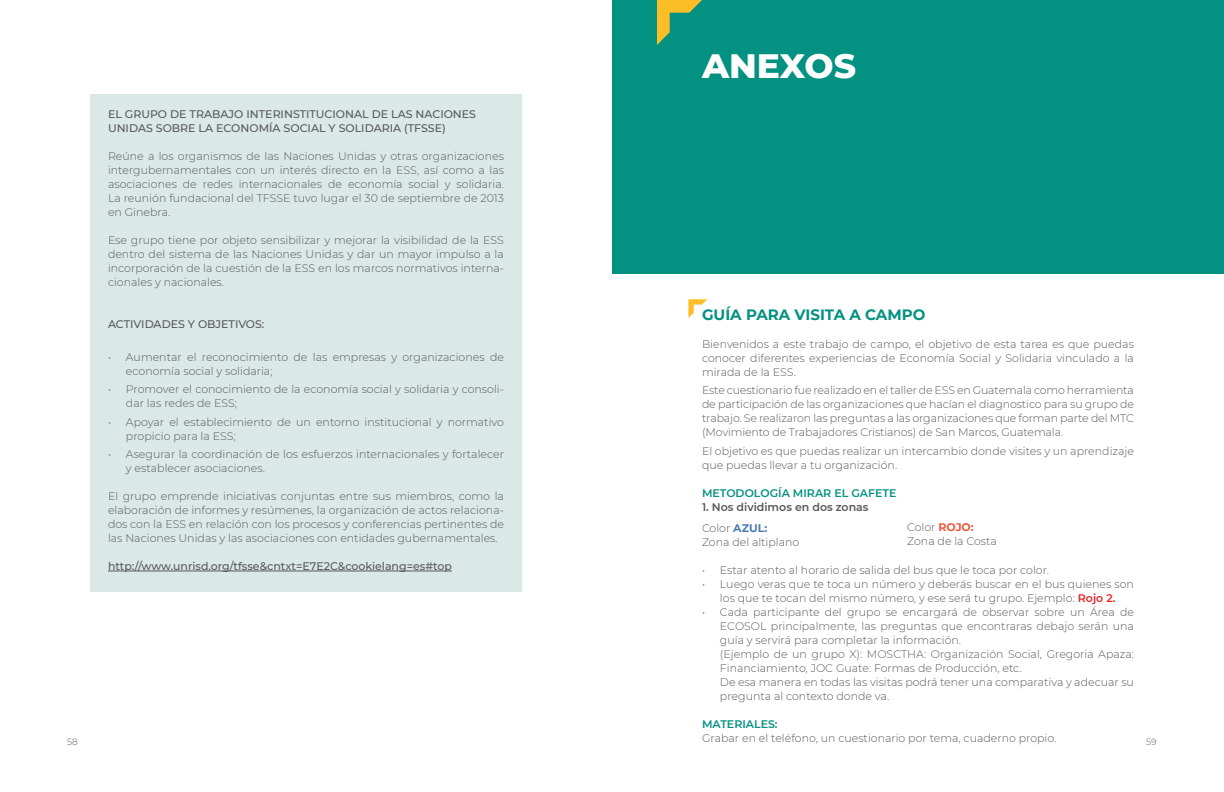
<style>
.page{position:relative;width:1224px;height:792px;background:#fff}
.page>*{position:absolute;margin:0;border:0;box-sizing:border-box;transform-origin:0 0}
.t1{font:800 34.5px "Montserrat";color:#fff}
.t2{font:700 15px "Montserrat";color:#039182}
.t3{font:300 11px/14px "Montserrat";color:#57585a}
.t4{font:500 11px/14px "Montserrat";color:#57585a}
.t5{font:600 11px "Montserrat";color:#039182}
.t6{font:600 11px/21.2px "Montserrat";color:#57585a}
.t7{font:300 9px "Montserrat";color:#57585a}
.s1{font-weight:300}
.s2{font-weight:700;color:#4c7bb1}
.s3{font-weight:600;color:#e12725}
.s4{font-weight:700;color:#e75c3f}
</style>
<div class="page">
<div style="left:90px;top:94px;width:432px;height:498px;background:#dae8e6"></div>
<hr style="left:108px;top:571px;width:344px;height:1px;background:#57585a">
<div style="left:612px;top:0;width:612px;height:274px;background:#039182"></div>
<svg style="left:688px;top:299px;width:19px;height:19px"></svg>
<svg style="left:657px;top:0;width:45px;height:45px"></svg>
<h1 class="t1" style="left:702px;top:41px;width:156px">ANEXOS</h1>
<p class="t4" style="left:108px;top:107px;width:370px">EL GRUPO DE TRABAJO INTERINSTITUCIONAL DE LAS NACIONES<br>UNIDAS SOBRE LA ECONOMÍA SOCIAL Y SOLIDARIA (TFSSE)</p>
<p class="t3" style="left:108px;top:149px;width:398px;text-align:justify">Reúne a los organismos de las Naciones Unidas y otras organizaciones intergubernamentales con un interés directo en la ESS, así como a las asociaciones de redes internacionales de economía social y solidaria.<br>La reunión fundacional del TFSSE tuvo lugar el 30 de septiembre de 2013 en Ginebra.</p>
<p class="t3" style="left:108px;top:233px;width:398px;text-align:justify">Ese grupo tiene por objeto sensibilizar y mejorar la visibilidad de la ESS dentro del sistema de las Naciones Unidas y dar un mayor impulso a la incorporación de la cuestión de la ESS en los marcos normativos interna&shy;cionales y nacionales.</p>
<p class="t4" style="left:108px;top:317px;width:158px">ACTIVIDADES Y OBJETIVOS:</p>
<p class="t3" style="left:126px;top:349px;width:379px;text-indent:-18px">• Aumentar el reconocimiento de las empresas y organizaciones de economía social y solidaria;</p>
<p class="t3" style="left:126px;top:382px;width:379px;text-indent:-18px">• Promover el conocimiento de la economía social y solidaria y consoli&shy;dar las redes de ESS;</p>
<p class="t3" style="left:126px;top:414px;width:380px;text-indent:-18px">• Apoyar el establecimiento de un entorno institucional y normativo propicio para la ESS;</p>
<p class="t3" style="left:126px;top:447px;width:380px;text-indent:-18px">• Asegurar la coordinación de los esfuerzos internacionales y fortalecer y establecer asociaciones.</p>
<p class="t3" style="left:108px;top:489px;width:398px;text-align:justify">El grupo emprende iniciativas conjuntas entre sus miembros, como la elaboración de informes y resúmenes, la organización de actos relaciona&shy;dos con la ESS en relación con los procesos y conferencias pertinentes de las Naciones Unidas y las asociaciones con entidades gubernamentales.</p>
<p class="t4" style="left:108px;top:559px;width:345px">http://www.unrisd.org/tfsse&amp;cntxt=E7E2C&amp;cookielang=es#top</p>
<h2 class="t2" style="left:702px;top:304px;width:225px">GUÍA PARA VISITA A CAMPO</h2>
<p class="t3" style="left:702px;top:337px;width:433px;text-align:justify">Bienvenidos a este trabajo de campo, el objetivo de esta tarea es que puedas conocer diferentes experiencias de Economía Social y Solidaria vinculado a la mirada de la ESS.</p>
<p class="t3" style="left:702px;top:383px;width:434px;text-align:justify">Este cuestionario fue realizado en el taller de ESS en Guatemala como herramienta de participación de las organizaciones que hacían el diagnostico para su grupo de trabajo. Se realizaron las preguntas a las organizaciones que forman parte del MTC (Movimiento de Trabajadores Cristianos) de San Marcos, Guatemala.</p>
<p class="t3" style="left:702px;top:444px;width:434px">El objetivo es que puedas realizar un intercambio donde visites y un aprendizaje que puedas llevar a tu organización.</p>
<p class="t5" style="left:702px;top:485px;width:196px">METODOLOGÍA MIRAR EL GAFETE</p>
<p class="t6" style="left:702px;top:496px;width:168px">1. Nos dividimos en dos zonas<br><span class="s1">Color</span> <span class="s2">AZUL:</span></p>
<p class="t3" style="left:702px;top:535px;width:99px">Zona del altiplano</p>
<p class="t3" style="left:702px;top:563px;width:349px">• Estar atento al horario de salida del bus que le toca por color.</p>
<p class="t3" style="left:702px;top:577px;width:433px;text-align:center">• Luego veras que te toca un número y deberás buscar en el bus quienes son los que te tocan del mismo número, y ese será tu grupo. Ejemplo: <span class="s3">Rojo 2.</span></p>
<p class="t3" style="left:720px;top:605px;width:416px;text-indent:-18px">• Cada participante del grupo se encargará de observar sobre un Área de ECOSOL principalmente, las preguntas que encontraras debajo serán una guía y servirá para completar la información.<br>(Ejemplo de un grupo X): MOSCTHA: Organización Social, Gregoria Apaza:<br>Financiamiento, JOC Guate: Formas de Producción, etc.<br>De esa manera en todas las visitas podrá tener una comparativa y adecuar su pregunta al contexto donde va.</p>
<p class="t5" style="left:702px;top:716px;width:77px">MATERIALES:</p>
<p class="t3" style="left:702px;top:731px;width:356px">Grabar en el teléfono, un cuestionario por tema, cuaderno propio.</p>
<p class="t3" style="left:907px;top:520px;width:91px">Color <span class="s4">ROJO:<br></span>Zona de la Costa</p>
<p class="t7" style="left:67px;top:736px;width:12px">58</p>
<p class="t7" style="left:1146px;top:736px;width:12px">59</p>
</div>
